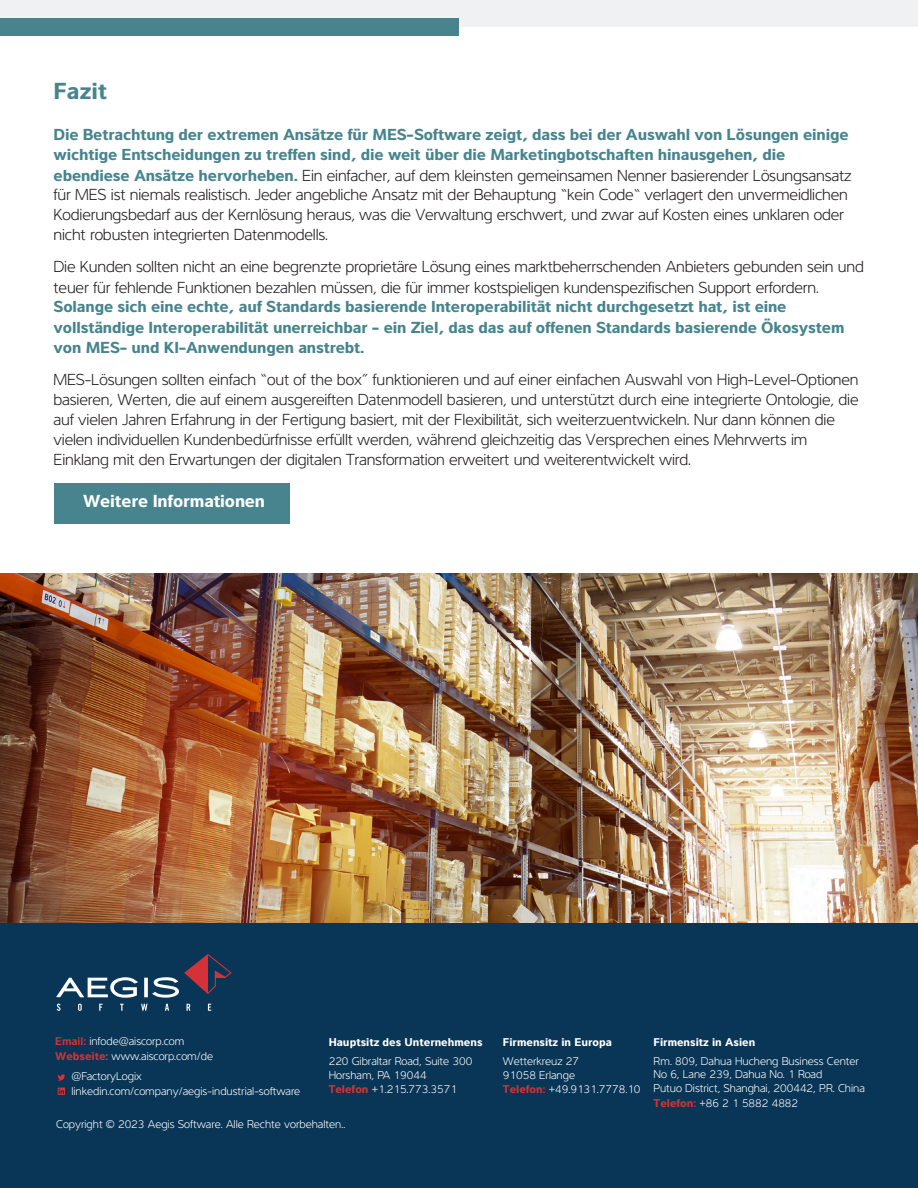
<style>
.page{position:relative;width:918px;height:1188px;background:#fff}
.page>*{position:absolute;margin:0;border:0;box-sizing:border-box;transform-origin:0 0}
.t1{font:700 24px "Interval Pro";color:#47848d}
.Body_Copy{font:700 18px "Interval Pro";letter-spacing:-.01em;color:#fff}
.t2{font:300 16.5px/20.1px "Interval Pro";letter-spacing:-.01em;color:#231f20}
.t3{font:700 16.5px/20.5px "Interval Pro";letter-spacing:-.01em;color:#47848d}
.Subhead{font:300 11.7px/18.8px "Interval Pro";color:#fff}
.Subhead-2{font:700 11.7px/18.8px "Interval Pro";color:#fff}
.s1{font-weight:300;color:#231f20}
.s2{font-weight:600;color:#d43238}
.s3{font-weight:700;color:#d43238}
.s4{font-weight:700}
.s5{font-weight:300}
</style>
<div class="page">
<div style="left:0;top:857px;width:918px;height:331px;background:#093556"></div>
<svg style="left:57px;top:1004px;width:4px;height:7px"></svg>
<svg style="left:78px;top:1004px;width:4px;height:7px"></svg>
<svg style="left:99px;top:1004px;width:4px;height:7px"></svg>
<svg style="left:120px;top:1004px;width:4px;height:7px"></svg>
<svg style="left:141px;top:1004px;width:6px;height:7px"></svg>
<svg style="left:165px;top:1004px;width:4px;height:7px"></svg>
<svg style="left:187px;top:1004px;width:3px;height:7px"></svg>
<svg style="left:208px;top:1004px;width:3px;height:7px"></svg>
<svg style="left:144px;top:978px;width:4px;height:19px"></svg>
<svg style="left:56px;top:977px;width:82px;height:21px"></svg>
<svg style="left:152px;top:954px;width:80px;height:44px"></svg>
<svg style="left:58px;top:1088px;width:7px;height:7px"></svg>
<svg style="left:57px;top:1074px;width:8px;height:7px"></svg>
<div style="left:0;top:0;width:918px;height:27px;background:#f0f1f2"></div>
<div style="left:0;top:18px;width:459px;height:18px;background:#47848d"></div>
<img style="left:0;top:573px;width:918px;height:349px">
<div style="left:54px;top:483px;width:236px;height:41px;background:#47848d"></div>
<p class="t1" style="left:54px;top:77px;width:55px">Fazit</p>
<p class="t3" style="left:54px;top:124px;width:799px">Die Betrachtung der extremen Ansätze für MES-Software zeigt, dass bei der Auswahl von Lösungen einige wichtige Entscheidungen zu treffen sind, die weit über die Marketingbotschaften hinausgehen, die ebendiese Ansätze hervorheben. <span class="s1">Ein einfacher, auf dem kleinsten gemeinsamen Nenner basierender Lösungsansatz</span></p>
<p class="t2" style="left:54px;top:184px;width:796px">für MES ist niemals realistisch. Jeder angebliche Ansatz mit der Behauptung “kein Code“ verlagert den unvermeidlichen<br>Kodierungsbedarf aus der Kernlösung heraus, was die Verwaltung erschwert, und zwar auf Kosten eines unklaren oder nicht robusten integrierten Datenmodells.</p>
<p class="t2" style="left:54px;top:256px;width:812px;line-height:21.1px">Die Kunden sollten nicht an eine begrenzte proprietäre Lösung eines marktbeherrschenden Anbieters gebunden sein und teuer für fehlende Funktionen bezahlen müssen, die für immer kostspieligen kundenspezifischen Support erfordern.</p>
<p class="t3" style="left:54px;top:297px;width:792px;line-height:20.1px">Solange sich eine echte, auf Standards basierende Interoperabilität nicht durchgesetzt hat, ist eine vollständige Interoperabilität unerreichbar - ein Ziel, das das auf offenen Standards basierende Ökosystem von MES- und KI-Anwendungen anstrebt.</p>
<p class="t2" style="left:54px;top:369px;width:807px">MES-Lösungen sollten einfach “out of the box” funktionieren und auf einer einfachen Auswahl von High-Level-Optionen basieren, Werten, die auf einem ausgereiften Datenmodell basieren, und unterstützt durch eine integrierte Ontologie, die auf vielen Jahren Erfahrung in der Fertigung basiert, mit der Flexibilität, sich weiterzuentwickeln. Nur dann können die vielen individuellen Kundenbedürfnisse erfüllt werden, während gleichzeitig das Versprechen eines Mehrwerts im Einklang mit den Erwartungen der digitalen Transformation erweitert und weiterentwickelt wird.</p>
<p class="Body_Copy" style="left:83px;top:491px;width:183px">Weitere Informationen</p>
<p class="Subhead" style="left:55px;top:1032px;width:160px;line-height:15.1px"><span class="s2">Email:</span> infode@aiscorp.com<br><span class="s3">Webseite:</span> www.aiscorp.com/de</p>
<p class="Subhead" style="left:71px;top:1065px;width:72px">@FactoryLogix</p>
<p class="Subhead" style="left:71px;top:1081px;width:230px">linkedin.com/company/aegis-industrial-software</p>
<p class="Subhead" style="left:56px;top:1114px;width:291px">Copyright © 2023 Aegis Software. Alle Rechte vorbehalten..</p>
<p class="Subhead" style="left:329px;top:1032px;width:155px"><span class="s4">Hauptsitz des Unternehmens<br></span>220 Gibraltar Road, Suite 300</p>
<p class="Subhead" style="left:329px;top:1066px;width:130px;line-height:14.5px">Horsham, PA 19044<br><span class="s3">Telefon</span> +1.215.773.3571</p>
<p class="Subhead-2" style="left:503px;top:1032px;width:111px">Firmensitz in Europa<br><span class="s5">Wetterkreuz 27</span></p>
<p class="Subhead" style="left:503px;top:1066px;width:139px;line-height:14.5px">91058 Erlange<br><span class="s3">Telefon</span><span class="s2">:</span> +49.9131.7778.10</p>
<p class="Subhead" style="left:654px;top:1032px;width:207px"><span class="s4">Firmensitz in Asien<br></span>Rm. 809, Dahua Hucheng Business Center</p>
<p class="Subhead" style="left:654px;top:1067px;width:213px;line-height:13.5px">No 6, Lane 239, Dahua No. 1 Road<br>Putuo District, Shanghai, 200442, P.R. China</p>
<p class="Subhead" style="left:654px;top:1093px;width:146px"><span class="s3">Telefon</span><span class="s2">:</span> +86 2 1 5882 4882</p>
</div>
